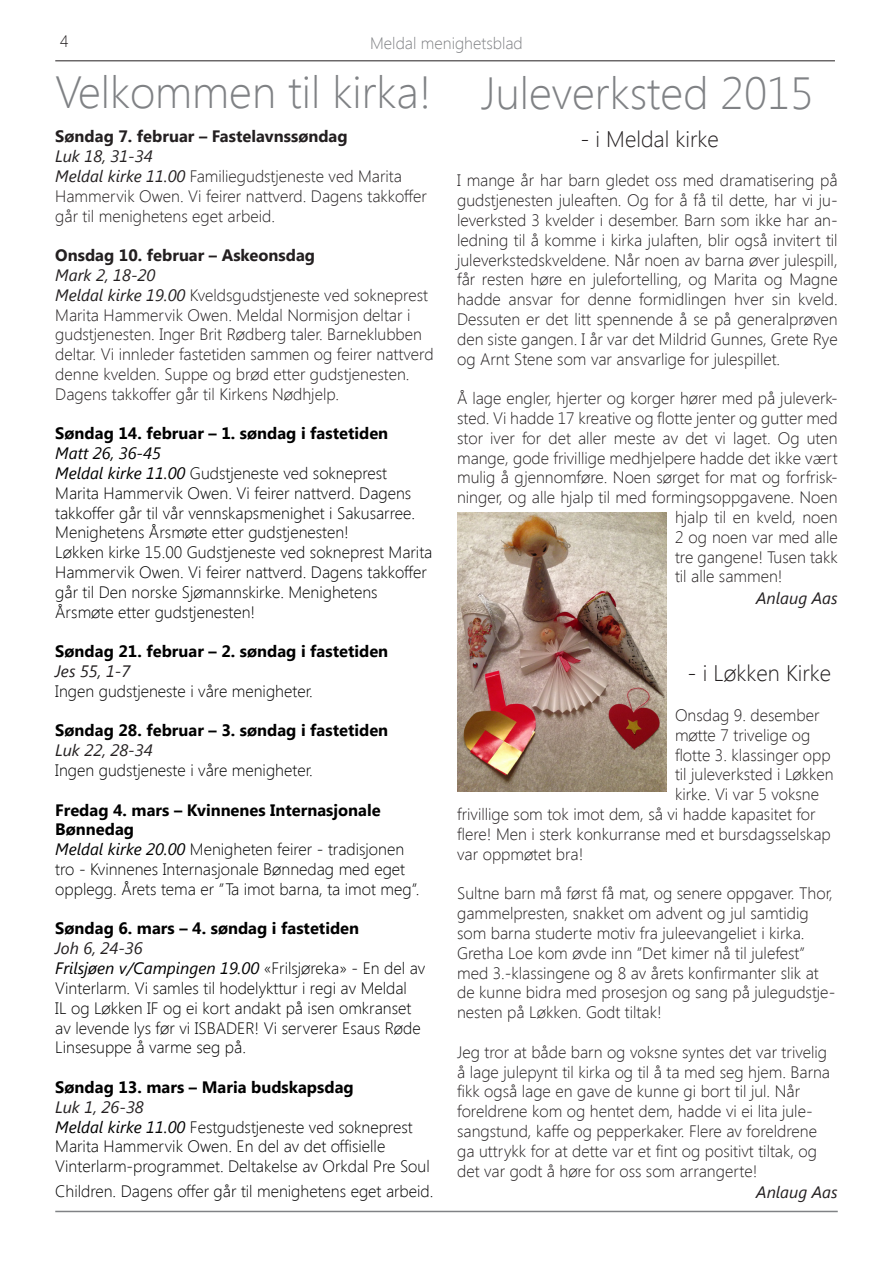
<style>
.page{position:relative;width:893px;height:1263px;background:#fff}
.page>*{position:absolute;margin:0;border:0;box-sizing:border-box;transform-origin:0 0}
.t1{font:300 45px "Segoe UI";color:#808285}
.t2{font:300 22.5px "Segoe UI";color:#231f20}
.t3{font:300 16.5px/19.8px "Segoe UI";color:#231f20}
.t4{font:300 16.5px/19.8px "Segoe UI";color:#000}
.t5{font:700 16.5px "Segoe UI";color:#000}
.t6{font:700 16.5px "Segoe UI";color:#231f20}
.t7{font:italic 16.5px "Segoe UI";color:#231f20}
.t8{font:300 16.5px "Segoe UI";color:#808285}
.s1{font-weight:400;font-style:italic}
.s2{font-weight:700}
.s3{font-weight:400;font-style:italic;color:#231f20}
</style>
<div class="page">
<hr style="left:55px;top:60px;width:780px;height:1px;background:#231f20">
<hr style="left:55px;top:1211px;width:783px;height:1px;background:#808285">
<img style="left:457px;top:512px;width:209px;height:279px">
<p class="t3" style="left:60px;top:31px;width:10px">4</p>
<p class="t8" style="left:370px;top:32px;width:154px">Meldal menighetsblad</p>
<h1 class="t1" style="left:55px;top:61px;width:378px">Velkommen til kirka!</h1>
<p class="t6" style="left:55px;top:125px;width:294px">Søndag 7. februar – Fastelavnssøndag</p>
<p class="t3" style="left:55px;top:146px;width:373px"><span class="s1">Luk 18, 31-34<br>Meldal kirke 11.00</span> Familiegudstjeneste ved Marita Hammervik Owen. Vi feirer nattverd. Dagens takkoffer går til menighetens eget arbeid.</p>
<p class="t6" style="left:55px;top:244px;width:261px">Onsdag 10. februar – Askeonsdag</p>
<p class="t3" style="left:55px;top:265px;width:380px"><span class="s1">Mark 2, 18-20<br>Meldal kirke 19.00</span> Kveldsgudstjeneste ved sokneprest Marita Hammervik Owen. Meldal Normisjon deltar i gudstjenesten. Inger Brit Rødberg taler. Barneklubben deltar. Vi innleder fastetiden sammen og feirer nattverd denne kvelden. Suppe og brød etter gudstjenesten.<br>Dagens takkoffer går til Kirkens Nødhjelp.</p>
<p class="t5" style="left:55px;top:422px;width:334px">Søndag 14. februar – 1. søndag i fastetiden</p>
<p class="t4" style="left:55px;top:443px;width:379px"><span class="s1">Matt 26, 36-45<br>Meldal kirke 11.00</span> Gudstjeneste ved sokneprest Marita Hammervik Owen. Vi feirer nattverd. Dagens takkoffer går til vår vennskapsmenighet i Sakusarree.<br>Menighetens Årsmøte etter gudstjenesten!<br>Løkken kirke 15.00 Gudstjeneste ved sokneprest Marita Hammervik Owen. Vi feirer nattverd. Dagens takkoffer går til Den norske Sjømannskirke. Menighetens Årsmøte etter gudstjenesten!</p>
<p class="t5" style="left:55px;top:640px;width:334px">Søndag 21. februar – 2. søndag i fastetiden</p>
<p class="t7" style="left:55px;top:660px;width:77px">Jes 55, 1-7</p>
<p class="t4" style="left:55px;top:680px;width:259px">Ingen gudstjeneste i våre menigheter.</p>
<p class="t5" style="left:55px;top:719px;width:334px">Søndag 28. februar – 3. søndag i fastetiden</p>
<p class="t7" style="left:55px;top:739px;width:99px">Luk 22, 28-34</p>
<p class="t4" style="left:55px;top:760px;width:259px">Ingen gudstjeneste i våre menigheter.</p>
<p class="t4" style="left:55px;top:799px;width:366px"><span class="s2">Fredag 4. mars – Kvinnenes Internasjonale Bønnedag<br></span><span class="s1">Meldal kirke 20.00</span> Menigheten feirer - tradisjonen tro - Kvinnenes Internasjonale Bønnedag med eget opplegg. Årets tema er ”Ta imot barna, ta imot meg”.</p>
<p class="t5" style="left:55px;top:917px;width:305px">Søndag 6. mars – 4. søndag i fastetiden</p>
<p class="t4" style="left:55px;top:938px;width:372px"><span class="s3">Joh 6, 24-36<br></span><span class="s1">Frilsjøen v/Campingen 19.00</span> «Frilsjøreka» - En del av Vinterlarm. Vi samles til hodelykttur i regi av Meldal<br>IL og Løkken IF og ei kort andakt på isen omkranset av levende lys før vi ISBADER! Vi serverer Esaus Røde Linsesuppe å varme seg på.</p>
<p class="t5" style="left:55px;top:1075px;width:300px">Søndag 13. mars – Maria budskapsdag</p>
<p class="t4" style="left:55px;top:1096px;width:376px"><span class="s3">Luk 1, 26-38<br></span><span class="s1">Meldal kirke 11.00</span> Festgudstjeneste ved sokneprest Marita Hammervik Owen. En del av det offisielle Vinterlarm-programmet. Deltakelse av Orkdal Pre Soul</p>
<p class="t4" style="left:55px;top:1181px;width:380px">Children. Dagens offer går til menighetens eget arbeid.</p>
<h1 class="t1" style="left:481px;top:62px;width:334px">Juleverksted 2015</h1>
<h2 class="t2" style="left:580px;top:123px;width:140px">- i Meldal kirke</h2>
<p class="t3" style="left:457px;top:170px;width:382px;text-align:justify">I mange år har barn gledet oss med dramatisering på gudstjenesten juleaften. Og for å få til dette, har vi ju&shy;leverksted 3 kvelder i desember. Barn som ikke har an&shy;ledning til å komme i kirka julaften, blir også invitert til juleverkstedskveldene. Når noen av barna øver julespill, får resten høre en julefortelling, og Marita og Magne hadde ansvar for denne formidlingen hver sin kveld.<br>Dessuten er det litt spennende å se på generalprøven den siste gangen. I år var det Mildrid Gunnes, Grete Rye og Arnt Stene som var ansvarlige for julespillet.</p>
<p class="t3" style="left:457px;top:388px;width:382px">Å lage engler, hjerter og korger hører med på juleverk-</p>
<p class="t3" style="left:457px;top:408px;width:382px">sted. Vi hadde 17 kreative og flotte jenter og gutter med</p>
<p class="t3" style="left:457px;top:427px;width:382px">stor iver for det aller meste av det vi laget. Og uten</p>
<p class="t3" style="left:457px;top:447px;width:382px">mange, gode frivillige medhjelpere hadde det ikke vært</p>
<p class="t3" style="left:457px;top:467px;width:382px">mulig å gjennomføre. Noen sørget for mat og forfrisk-</p>
<p class="t3" style="left:457px;top:487px;width:382px">ninger, og alle hjalp til med formingsoppgavene. Noen</p>
<p class="t3" style="left:675px;top:507px;width:164px">hjalp til en kveld, noen</p>
<p class="t3" style="left:675px;top:526px;width:164px">2 og noen var med alle</p>
<p class="t3" style="left:675px;top:546px;width:164px">tre gangene! Tusen takk</p>
<p class="t3" style="left:675px;top:566px;width:109px">til alle sammen!</p>
<p class="t7" style="left:756px;top:587px;width:83px">Anlaug Aas</p>
<h2 class="t2" style="left:688px;top:658px;width:145px">- i Løkken Kirke</h2>
<p class="t3" style="left:675px;top:705px;width:146px">Onsdag 9. desember</p>
<p class="t3" style="left:675px;top:724px;width:137px">møtte 7 trivelige og</p>
<p class="t3" style="left:675px;top:744px;width:157px">flotte 3. klassinger opp</p>
<p class="t3" style="left:675px;top:764px;width:160px">til juleverksted i Løkken</p>
<p class="t3" style="left:675px;top:784px;width:146px">kirke. Vi var 5 voksne</p>
<p class="t3" style="left:457px;top:804px;width:360px">frivillige som tok imot dem, så vi hadde kapasitet for</p>
<p class="t3" style="left:457px;top:823px;width:375px">flere! Men i sterk konkurranse med et bursdagsselskap</p>
<p class="t3" style="left:457px;top:843px;width:128px">var oppmøtet bra!</p>
<p class="t3" style="left:457px;top:883px;width:380px">Sultne barn må først få mat, og senere oppgaver. Thor, gammelpresten, snakket om advent og jul samtidig som barna studerte motiv fra juleevangeliet i kirka.<br>Gretha Loe kom øvde inn ”Det kimer nå til julefest” med 3.-klassingene og 8 av årets konfirmanter slik at de kunne bidra med prosesjon og sang på julegudstje&shy;nesten på Løkken. Godt tiltak!</p>
<p class="t3" style="left:457px;top:1041px;width:374px">Jeg tror at både barn og voksne syntes det var trivelig å lage julepynt til kirka og til å ta med seg hjem. Barna fikk også lage en gave de kunne gi bort til jul. Når foreldrene kom og hentet dem, hadde vi ei lita jule&shy;sangstund, kaffe og pepperkaker. Flere av foreldrene ga uttrykk for at dette var et fint og positivt tiltak, og det var godt å høre for oss som arrangerte!</p>
<p class="t7" style="left:756px;top:1181px;width:83px">Anlaug Aas</p>
</div>
